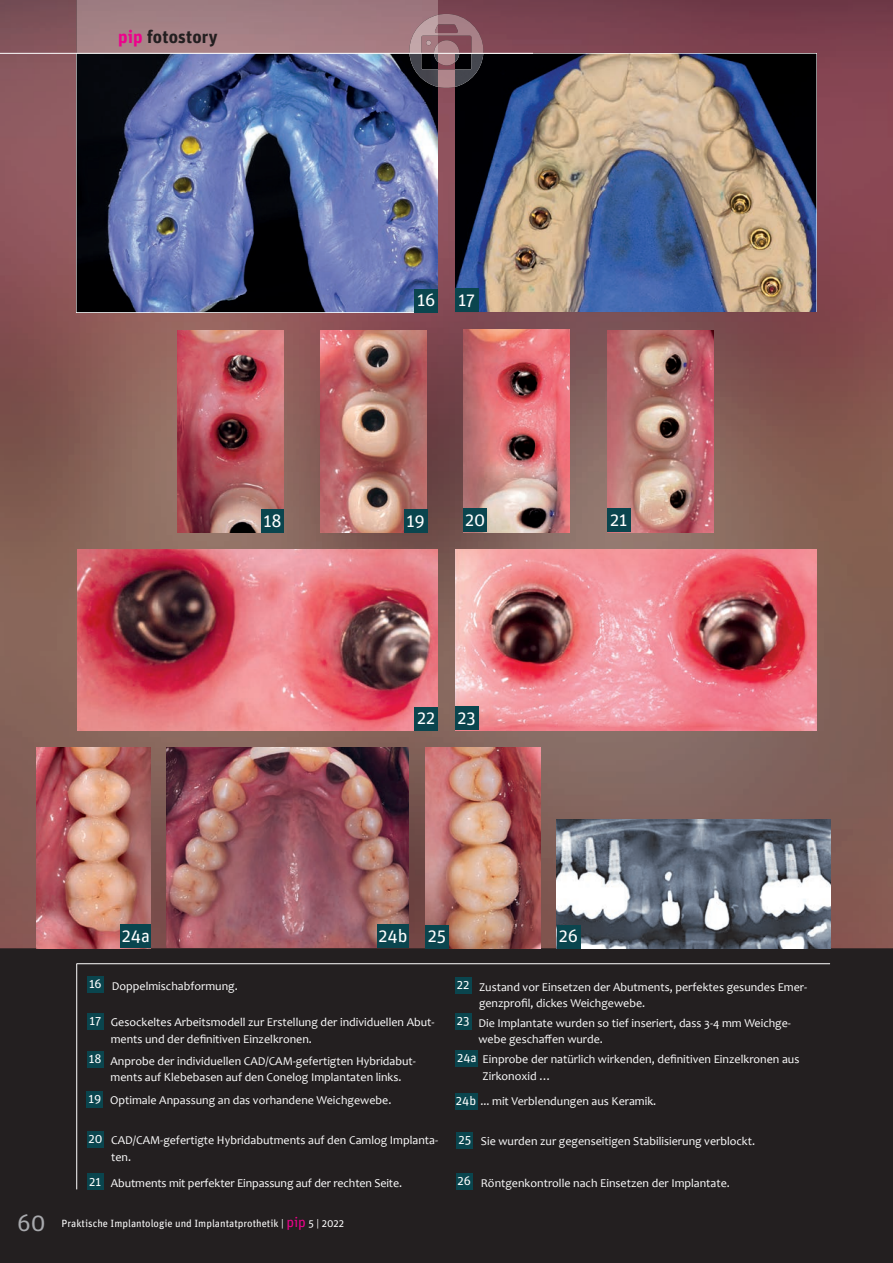
<style>
.page{position:relative;width:893px;height:1263px;background:#231f20}
.page>*{position:absolute;margin:0;border:0;box-sizing:border-box;transform-origin:0 0}
.t1{font:24px "Unit OT";color:#a8a9ad}
.t2{font:18px "Unit OT";color:#fff}
.t3{font:700 18px "Unit OT";letter-spacing:.01em;color:#231f20}
.t4{font:12.45px "Unit OT";color:#fff}
.t5{font:12px/16.5px "Candara";color:#fff}
.t6{font:10.5px "Unit OT";color:#fff}
.s1{color:#ed028c}
.s2{font-family:"Unit OT";font-size:12.45px}
.s3{font-size:14.25px;color:#ed028c}
</style>
<div class="page">
<img style="left:0;top:0;width:893px;height:948px">
<img style="left:77px;top:54px;width:361px;height:258px">
<div style="left:415px;top:289px;width:23px;height:23px;background:#0a454e"></div>
<img style="left:178px;top:330px;width:106px;height:202px">
<div style="left:261px;top:509px;width:23px;height:23px;background:#0a454e"></div>
<img style="left:455px;top:54px;width:361px;height:258px">
<div style="left:455px;top:289px;width:23px;height:23px;background:#0a454e"></div>
<img style="left:77px;top:550px;width:361px;height:180px">
<div style="left:414px;top:707px;width:24px;height:23px;background:#0a454e"></div>
<img style="left:455px;top:550px;width:361px;height:180px">
<div style="left:455px;top:707px;width:23px;height:23px;background:#0a454e"></div>
<hr style="left:76px;top:963px;width:1px;height:226px;background:#fff">
<hr style="left:77px;top:963px;width:753px;height:1px;background:#fff">
<div style="left:87px;top:976px;width:17px;height:16px;background:#0a454e"></div>
<div style="left:87px;top:1013px;width:17px;height:16px;background:#0a454e"></div>
<div style="left:87px;top:1131px;width:17px;height:16px;background:#0a454e"></div>
<div style="left:455px;top:977px;width:16px;height:16px;background:#0a454e"></div>
<div style="left:87px;top:1051px;width:16px;height:16px;background:#0a454e"></div>
<div style="left:455px;top:1013px;width:16px;height:16px;background:#0a454e"></div>
<img style="left:409px;top:14px;width:74px;height:74px">
<img style="left:409px;top:54px;width:29px;height:33px">
<img style="left:455px;top:54px;width:28px;height:33px">
<img style="left:321px;top:330px;width:106px;height:203px">
<div style="left:404px;top:509px;width:23px;height:24px;background:#0a454e"></div>
<img style="left:464px;top:330px;width:106px;height:202px">
<div style="left:463px;top:509px;width:24px;height:23px;background:#0a454e"></div>
<img style="left:607px;top:330px;width:106px;height:202px">
<div style="left:607px;top:509px;width:23px;height:23px;background:#0a454e"></div>
<img style="left:36px;top:747px;width:115px;height:201px">
<div style="left:121px;top:925px;width:30px;height:23px;background:#0a454e"></div>
<img style="left:167px;top:747px;width:242px;height:201px">
<div style="left:377px;top:925px;width:32px;height:23px;background:#0a454e"></div>
<img style="left:425px;top:747px;width:115px;height:201px">
<div style="left:425px;top:925px;width:24px;height:23px;background:#0a454e"></div>
<div style="left:87px;top:1091px;width:16px;height:16px;background:#0a454e"></div>
<div style="left:455px;top:1050px;width:23px;height:16px;background:#0a454e"></div>
<div style="left:455px;top:1093px;width:22px;height:17px;background:#0a454e"></div>
<div style="left:87px;top:1174px;width:16px;height:16px;background:#0a454e"></div>
<div style="left:457px;top:1132px;width:16px;height:17px;background:#0a454e"></div>
<img style="left:557px;top:820px;width:273px;height:128px">
<div style="left:557px;top:925px;width:23px;height:23px;background:#0a454e"></div>
<div style="left:456px;top:1173px;width:16px;height:16px;background:#0a454e"></div>
<img style="left:77px;top:0;width:361px;height:53px">
<svg style="left:426px;top:40px;width:12px;height:22px"></svg>
<hr style="left:0;top:53px;width:533px;height:1px;background:#fff">
<h2 class="t3" style="left:118px;top:26px;width:101px"><span class="s1">pip</span> fotostory</h2>
<h2 class="t2" style="left:263px;top:510px;width:20px">18</h2>
<h2 class="t2" style="left:417px;top:290px;width:20px">16</h2>
<h2 class="t2" style="left:458px;top:289px;width:19px">17</h2>
<h2 class="t2" style="left:406px;top:510px;width:20px">19</h2>
<h2 class="t2" style="left:465px;top:509px;width:22px">20</h2>
<h2 class="t2" style="left:610px;top:509px;width:19px">21</h2>
<h2 class="t2" style="left:417px;top:707px;width:60px">22 23</h2>
<h2 class="t2" style="left:122px;top:925px;width:30px">24a</h2>
<h2 class="t2" style="left:378px;top:925px;width:69px">24b 25</h2>
<h2 class="t2" style="left:559px;top:925px;width:21px">26</h2>
<p class="t4" style="left:89px;top:976px;width:14px">16</p>
<p class="t4" style="left:90px;top:1013px;width:13px">17</p>
<p class="t5" style="left:112px;top:978px;width:127px">Doppelmischabformung.</p>
<p class="t4" style="left:457px;top:978px;width:14px">22</p>
<p class="t5" style="left:479px;top:978px;width:330px">Zustand vor Einsetzen der Abutments, perfektes gesundes Emer&shy;genzprofil, dickes Weichgewebe.</p>
<p class="t5" style="left:111px;top:1014px;width:325px">Gesockeltes Arbeitsmodell zur Erstellung der individuellen Abut&shy;ments und der definitiven Einzelkronen.</p>
<p class="t5" style="left:478px;top:1014px;width:314px;text-indent:-22px"><span class="s2">23</span> Die Implantate wurden so tief inseriert, dass 3-4 mm Weichge&shy;webe geschaffen wurde.</p>
<p class="t5" style="left:111px;top:1052px;width:307px;text-indent:-22px"><span class="s2">18</span> Anprobe der individuellen CAD/CAM-gefertigten Hybridabut&shy;ments auf Klebebasen auf den Conelog Implantaten links.</p>
<p class="t5" style="left:89px;top:1092px;width:304px"><span class="s2">19</span> Optimale Anpassung an das vorhandene Weichgewebe.</p>
<p class="t4" style="left:88px;top:1131px;width:16px">20</p>
<p class="t5" style="left:111px;top:1132px;width:328px">CAD/CAM-gefertigte Hybridabutments auf den Camlog Implanta&shy;ten.</p>
<p class="t5" style="left:89px;top:1174px;width:314px"><span class="s2">21</span> Abutments mit perfekter Einpassung auf der rechten Seite.</p>
<h1 class="t1" style="left:17px;top:1209px;width:30px">60</h1>
<p class="t6" style="left:62px;top:1217px;width:284px">Praktische Implantologie und Implantatprothetik | <span class="s3">pip</span> 5 | 2022</p>
<p class="t5" style="left:483px;top:1051px;width:318px;text-indent:-26px"><span class="s2">24a</span> Einprobe der natürlich wirkenden, definitiven Einzelkronen aus<br>Zirkonoxid …</p>
<p class="t5" style="left:456px;top:1093px;width:202px"><span class="s2">24b</span> ... mit Verblendungen aus Keramik.</p>
<p class="t5" style="left:481px;top:1133px;width:276px">Sie wurden zur gegenseitigen Stabilisierung verblockt.</p>
<p class="t4" style="left:458px;top:1133px;width:14px">25</p>
<p class="t5" style="left:458px;top:1175px;width:274px"><sup>26</sup> Röntgenkontrolle nach Einsetzen der Implantate.</p>
</div>
